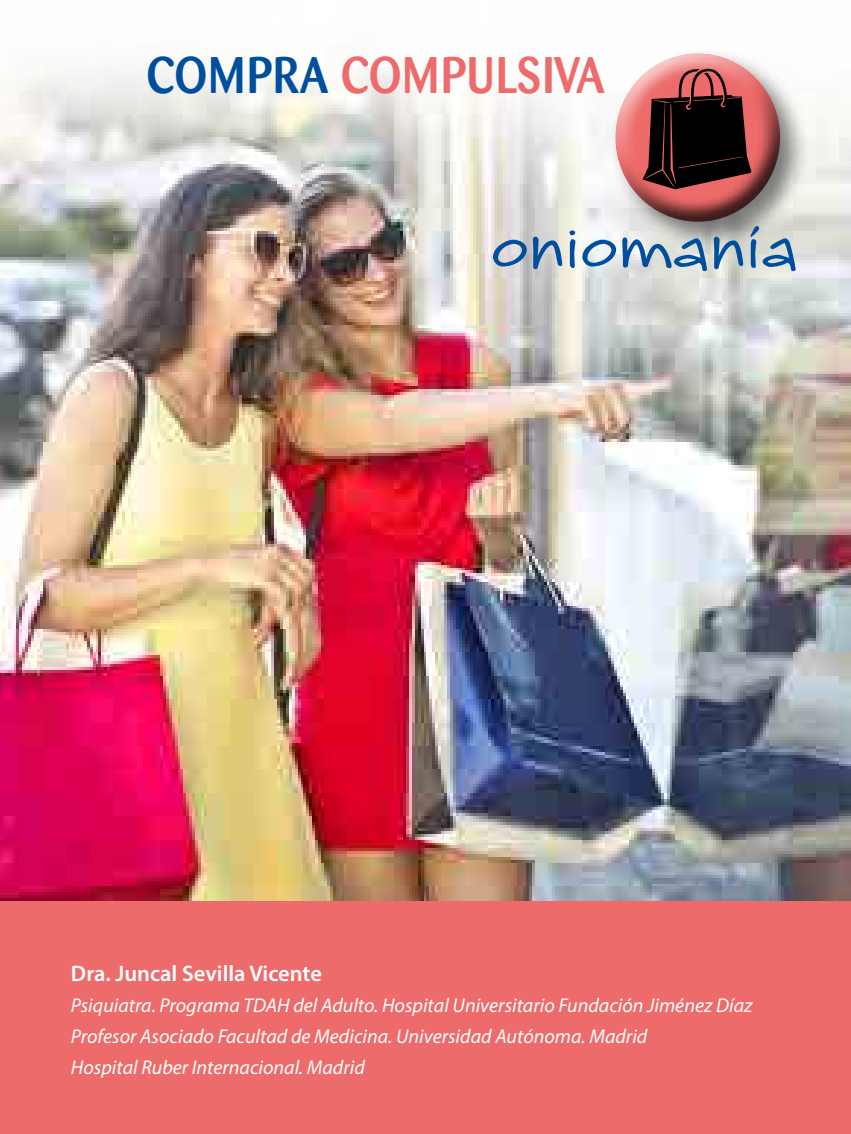
<style>
.page{position:relative;width:851px;height:1134px;background:#fff}
.page>*{position:absolute;margin:0;border:0;box-sizing:border-box;transform-origin:0 0}
.t1{font:72.5px "Bruno JB Std";color:#004f9f;scale:1.18 1}
.t2{font:500 50.75px "Barmeno";letter-spacing:.02em;color:#ed6b6a;scale:.91 1}
.t3{font:600 22.5px "Myriad Pro";color:#fff}
.t4{font:italic 20px/31px "Myriad Pro";color:#fff}
.s1{color:#004f9f}
</style>
<div class="page">
<img style="left:0;top:67px;width:850px;height:835px">
<div style="left:0;top:902px;width:850px;height:232px;background:#ed6b6a"></div>
<div style="left:609px;top:47px;width:201px;height:205px;background:#000;opacity:.5"></div>
<div style="left:594px;top:34px;width:186px;height:150px;background:#fff;opacity:.75"></div>
<div style="left:608px;top:74px;width:195px;height:150px;background:#000;opacity:.75"></div>
<h2 class="t2" style="left:146px;top:46px;width:504px"><span class="s1">COMPRA</span> COMPULSIVA</h2>
<h1 class="t1" style="left:491px;top:198px;width:261px">oniomanía</h1>
<p class="t3" style="left:71px;top:959px;width:252px">Dra. Juncal Sevilla Vicente</p>
<p class="t4" style="left:71px;top:989px;width:683px">Psiquiatra. Programa TDAH del Adulto. Hospital Universitario Fundación Jiménez Díaz<br>Profesor Asociado Facultad de Medicina. Universidad Autónoma. Madrid<br>Hospital Ruber Internacional. Madrid</p>
</div>
